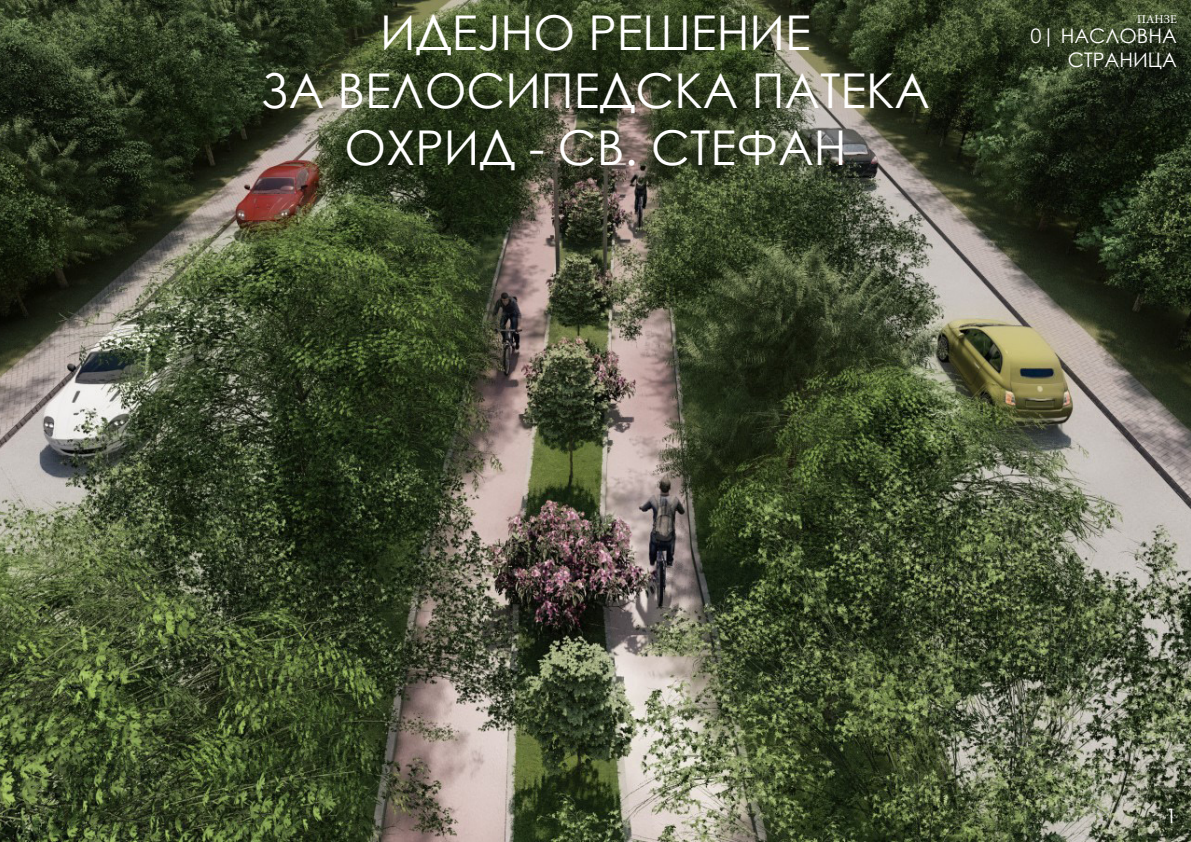
<style>
.page{position:relative;width:1191px;height:842px;background:#fff}
.page>*{position:absolute;margin:0;border:0;box-sizing:border-box;transform-origin:0 0}
.t1{font:48px "Century Gothic";color:#fff}
.t2{font:20px "Century Gothic";color:#fff}
.t3{font:12px "Minion Pro";color:#fff}
</style>
<div class="page">
<img style="left:0;top:0;width:1191px;height:842px">
<p class="t1" style="left:380px;top:-1px;width:432px">ИДЕЈНО РЕШЕНИЕ</p>
<p class="t1" style="left:261px;top:57px;width:670px">ЗА ВЕЛОСИПЕДСКА ПАТЕКА</p>
<p class="t1" style="left:344px;top:114px;width:503px">ОХРИД - СВ. СТЕФАН</p>
<p class="t3" style="left:1137px;top:11px;width:41px">ПАНЗЕ</p>
<p class="t2" style="left:1030px;top:21px;width:148px">0| НАСЛОВНА</p>
<p class="t2" style="left:1068px;top:45px;width:110px">СТРАНИЦА</p>
<p class="t2" style="left:1165px;top:802px;width:13px">1</p>
</div>
